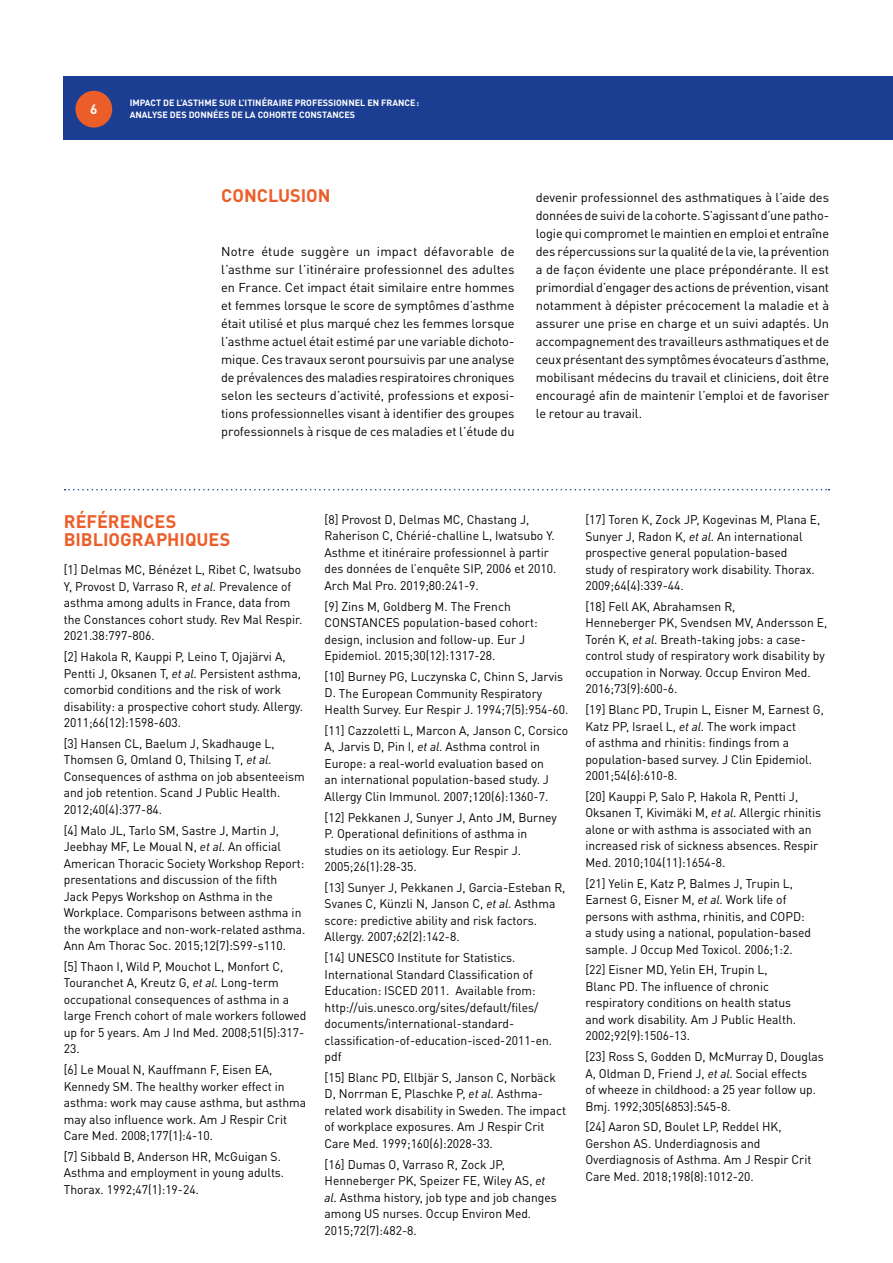
<style>
.page{position:relative;width:893px;height:1263px;background:#fff}
.page>*{position:absolute;margin:0;border:0;box-sizing:border-box;transform-origin:0 0}
.Inter-1{font:700 18px/18px "DIN Pro";color:#eb5e29}
.Inter-1-Grille{font:700 18px "DIN Pro";color:#eb5e29}
.t1{font:700 13.5px "DIN Pro";color:#fff}
.Textecourant{font:12.75px/18px "DIN Pro";letter-spacing:-.005em;color:#000;text-align:justify}
.Biblio-Texte-Petit{font:12.45px/16.5px "DIN Pro";color:#000}
.t2{font:700 9px/12px "DIN Pro";color:#fff}
.s1{font-style:italic}
</style>
<div class="page">
<div style="left:64px;top:77px;width:829px;height:63px;background:#1b3e92"></div>
<div style="left:75px;top:91px;width:37px;height:37px;background:#eb5e29;border-radius:50%"></div>
<svg style="left:65px;top:489px;width:764px;height:1px"></svg>
<p class="t1" style="left:90px;top:98px;width:9px">6</p>
<p class="t2" style="left:130px;top:96px;width:291px">IMPACT DE L’ASTHME SUR L’ITINÉRAIRE PROFESSIONNEL EN FRANCE:<br>ANALYSE DES DONNÉES DE LA COHORTE CONSTANCES</p>
<p class="Inter-1-Grille" style="left:221px;top:181px;width:111px">CONCLUSION</p>
<p class="Textecourant" style="left:221px;top:242px;width:295px">Notre étude suggère un impact défavorable de l’asthme sur l’itinéraire professionnel des adultes en France. Cet impact était similaire entre hommes et femmes lorsque le score de symptômes d’asthme était utilisé et plus marqué chez les femmes lorsque l’asthme actuel était estimé par une variable dichoto&shy;mique. Ces travaux seront poursuivis par une analyse de prévalences des maladies respiratoires chroniques selon les secteurs d’activité, professions et exposi&shy;tions professionnelles visant à identifier des groupes professionnels à risque de ces maladies et l’étude du</p>
<p class="Textecourant" style="left:536px;top:188px;width:295px">devenir professionnel des asthmatiques à l’aide des données de suivi de la cohorte. S’agissant d’une patho&shy;logie qui compromet le maintien en emploi et entraîne des répercussions sur la qualité de la vie, la prévention a de façon évidente une place prépondérante. Il est primordial d’engager des actions de prévention, visant notamment à dépister précocement la maladie et à assurer une prise en charge et un suivi adaptés. Un accompagnement des travailleurs asthmatiques et de ceux présentant des symptômes évocateurs d’asthme, mobilisant médecins du travail et cliniciens, doit être encouragé afin de maintenir l’emploi et de favoriser le retour au travail.</p>
<p class="Inter-1" style="left:64px;top:511px;width:168px">RÉFÉRENCES<br>BIBLIOGRAPHIQUES</p>
<p class="Biblio-Texte-Petit" style="left:64px;top:560px;width:240px">[1] Delmas MC, Bénézet L, Ribet C, Iwatsubo Y, Provost D, Varraso R, <span class="s1">et al</span>. Prevalence of asthma among adults in France, data from the Constances cohort study. Rev Mal Respir.<br>2021.38:797-806.</p>
<p class="Biblio-Texte-Petit" style="left:64px;top:647px;width:241px">[2] Hakola R, Kauppi P, Leino T, Ojajärvi A, Pentti J, Oksanen T, <span class="s1">et al</span>. Persistent asthma, comorbid conditions and the risk of work disability: a prospective cohort study. Allergy.<br>2011;66(12):1598-603.</p>
<p class="Biblio-Texte-Petit" style="left:64px;top:734px;width:242px">[3] Hansen CL, Baelum J, Skadhauge L, Thomsen G, Omland O, Thilsing T, <span class="s1">et al</span>.<br>Consequences of asthma on job absenteeism and job retention. Scand J Public Health.<br>2012;40(4):377-84.</p>
<p class="Biblio-Texte-Petit" style="left:64px;top:820px;width:243px">[4] Malo JL, Tarlo SM, Sastre J, Martin J, Jeebhay MF, Le Moual N, <span class="s1">et al</span>. An official American Thoracic Society Workshop Report: presentations and discussion of the fifth<br>Jack Pepys Workshop on Asthma in the Workplace. Comparisons between asthma in the workplace and non-work-related asthma.<br>Ann Am Thorac Soc. 2015;12(7):S99-s110.</p>
<p class="Biblio-Texte-Petit" style="left:64px;top:957px;width:244px">[5] Thaon I, Wild P, Mouchot L, Monfort C, Touranchet A, Kreutz G, <span class="s1">et al</span>. Long-term occupational consequences of asthma in a large French cohort of male workers followed up for 5 years. Am J Ind Med. 2008;51(5):317- 23.</p>
<p class="Biblio-Texte-Petit" style="left:64px;top:1060px;width:244px">[6] Le Moual N, Kauffmann F, Eisen EA, Kennedy SM. The healthy worker effect in asthma: work may cause asthma, but asthma may also influence work. Am J Respir Crit Care Med. 2008;177(1):4-10.</p>
<p class="Biblio-Texte-Petit" style="left:64px;top:1147px;width:222px">[7] Sibbald B, Anderson HR, McGuigan S.<br>Asthma and employment in young adults.<br>Thorax. 1992;47(1):19-24.</p>
<p class="Biblio-Texte-Petit" style="left:325px;top:510px;width:233px">[8] Provost D, Delmas MC, Chastang J, Raherison C, Chérié-challine L, Iwatsubo Y.<br>Asthme et itinéraire professionnel à partir des données de l’enquête SIP, 2006 et 2010.<br>Arch Mal Pro. 2019;80:241-9.</p>
<p class="Biblio-Texte-Petit" style="left:325px;top:597px;width:215px">[9] Zins M, Goldberg M. The French CONSTANCES population-based cohort: design, inclusion and follow-up. Eur J Epidemiol. 2015;30(12):1317-28.</p>
<p class="Biblio-Texte-Petit" style="left:325px;top:667px;width:245px">[10] Burney PG, Luczynska C, Chinn S, Jarvis<br>D. The European Community Respiratory<br>Health Survey. Eur Respir J. 1994;7(5):954-60.</p>
<p class="Biblio-Texte-Petit" style="left:325px;top:721px;width:245px">[11] Cazzoletti L, Marcon A, Janson C, Corsico A, Jarvis D, Pin I, <span class="s1">et al</span>. Asthma control in Europe: a real-world evaluation based on<br>an international population-based study. J Allergy Clin Immunol. 2007;120(6):1360-7.</p>
<p class="Biblio-Texte-Petit" style="left:325px;top:808px;width:234px">[12] Pekkanen J, Sunyer J, Anto JM, Burney P. Operational definitions of asthma in studies on its aetiology. Eur Respir J.<br>2005;26(1):28-35.</p>
<p class="Biblio-Texte-Petit" style="left:325px;top:878px;width:242px">[13] Sunyer J, Pekkanen J, Garcia-Esteban R, Svanes C, Künzli N, Janson C, <span class="s1">et al</span>. Asthma score: predictive ability and risk factors.<br>Allergy. 2007;62(2):142-8.</p>
<p class="Biblio-Texte-Petit" style="left:325px;top:948px;width:229px">[14] UNESCO Institute for Statistics.<br>International Standard Classification of Education: ISCED 2011. Available from: http://uis.unesco.org/sites/default/files/ documents/international-standard&shy;classification-of-education-isced-2011-en. pdf</p>
<p class="Biblio-Texte-Petit" style="left:325px;top:1068px;width:243px">[15] Blanc PD, Ellbjär S, Janson C, Norbäck D, Norrman E, Plaschke P, <span class="s1">et al</span>. Asthma&shy;related work disability in Sweden. The impact of workplace exposures. Am J Respir Crit Care Med. 1999;160(6):2028-33.</p>
<p class="Biblio-Texte-Petit" style="left:325px;top:1155px;width:234px">[16] Dumas O, Varraso R, Zock JP, Henneberger PK, Speizer FE, Wiley AS, <span class="s1">et al</span>. Asthma history, job type and job changes among US nurses. Occup Environ Med.<br>2015;72(7):482-8.</p>
<p class="Biblio-Texte-Petit" style="left:585px;top:510px;width:236px">[17] Toren K, Zock JP, Kogevinas M, Plana E, Sunyer J, Radon K, <span class="s1">et al</span>. An international prospective general population-based<br>study of respiratory work disability. Thorax.<br>2009;64(4):339-44.</p>
<p class="Biblio-Texte-Petit" style="left:585px;top:597px;width:243px">[18] Fell AK, Abrahamsen R,<br>Henneberger PK, Svendsen MV, Andersson E, Torén K, <span class="s1">et al</span>. Breath-taking jobs: a case&shy;control study of respiratory work disability by occupation in Norway. Occup Environ Med.<br>2016;73(9):600-6.</p>
<p class="Biblio-Texte-Petit" style="left:585px;top:700px;width:240px">[19] Blanc PD, Trupin L, Eisner M, Earnest G, Katz PP, Israel L, <span class="s1">et al</span>. The work impact<br>of asthma and rhinitis: findings from a population-based survey. J Clin Epidemiol.<br>2001;54(6):610-8.</p>
<p class="Biblio-Texte-Petit" style="left:585px;top:787px;width:237px">[20] Kauppi P, Salo P, Hakola R, Pentti J, Oksanen T, Kivimäki M, <span class="s1">et al</span>. Allergic rhinitis alone or with asthma is associated with an increased risk of sickness absences. Respir Med. 2010;104(11):1654-8.</p>
<p class="Biblio-Texte-Petit" style="left:585px;top:874px;width:227px">[21] Yelin E, Katz P, Balmes J, Trupin L, Earnest G, Eisner M, <span class="s1">et al</span>. Work life of persons with asthma, rhinitis, and COPD: a study using a national, population-based sample. J Occup Med Toxicol. 2006;1:2.</p>
<p class="Biblio-Texte-Petit" style="left:585px;top:960px;width:212px">[22] Eisner MD, Yelin EH, Trupin L, Blanc PD. The influence of chronic respiratory conditions on health status and work disability. Am J Public Health.<br>2002;92(9):1506-13.</p>
<p class="Biblio-Texte-Petit" style="left:585px;top:1047px;width:240px">[23] Ross S, Godden D, McMurray D, Douglas A, Oldman D, Friend J, <span class="s1">et al</span>. Social effects<br>of wheeze in childhood: a 25 year follow up.<br>Bmj. 1992;305(6853):545-8.</p>
<p class="Biblio-Texte-Petit" style="left:585px;top:1117px;width:228px">[24] Aaron SD, Boulet LP, Reddel HK, Gershon AS. Underdiagnosis and Overdiagnosis of Asthma. Am J Respir Crit Care Med. 2018;198(8):1012-20.</p>
</div>
